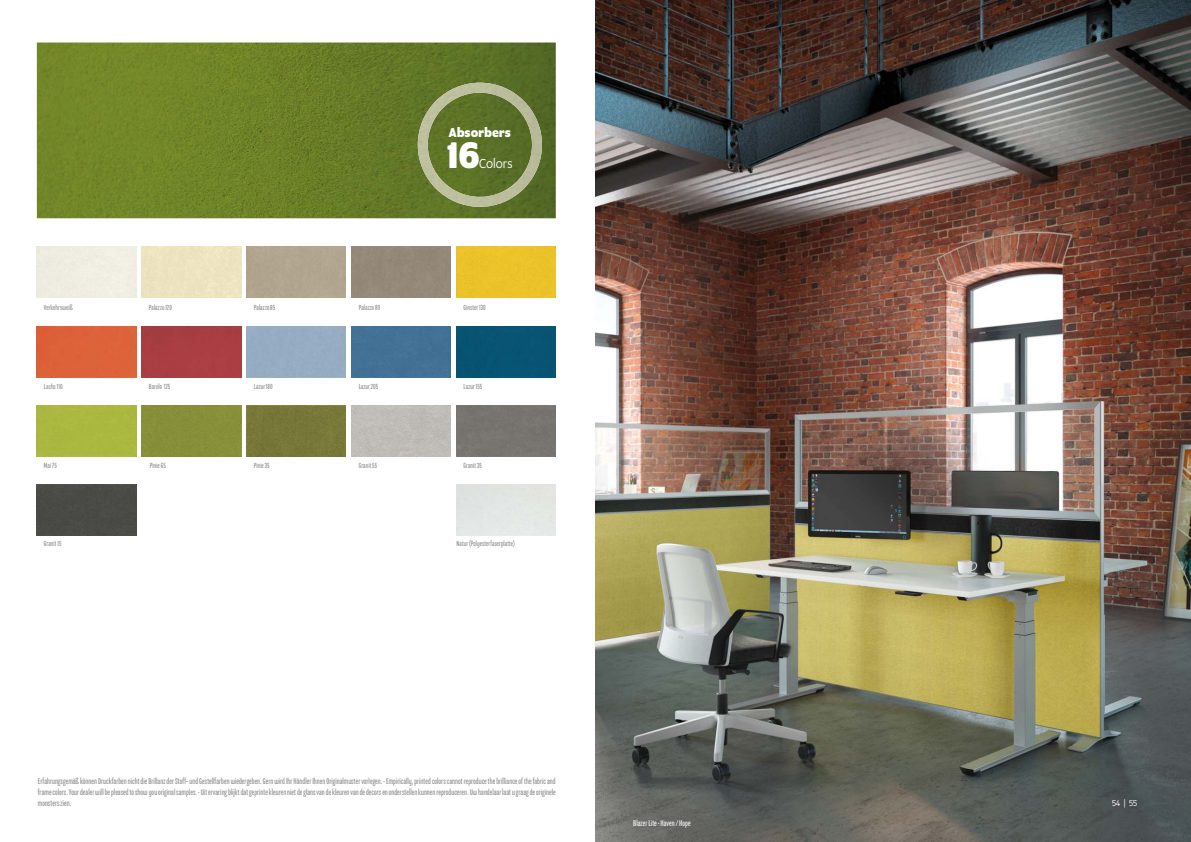
<style>
.page{position:relative;width:1191px;height:842px;background:#fff}
.page>*{position:absolute;margin:0;border:0;box-sizing:border-box;transform-origin:0 0}
.t1{font:700 40px "Program OT";color:#fff}
.t2{font:700 14px "Program OT";color:#fff}
.t3{font:14px "Program OT";color:#fff}
.t4{font:9px/11px "Program Nar OT";letter-spacing:.01em;color:#87888a;text-align:justify}
.t5{font:9px "Program Nar OT";letter-spacing:.01em;color:#fff}
.t6{font:9px "Program OT";color:#fff}
.t7{font:8px "Program Nar OT";letter-spacing:.015em;color:#87888a}
</style>
<div class="page">
<img style="left:595px;top:0;width:596px;height:842px">
<div style="left:37px;top:326px;width:99px;height:51px;background:#dd6239"></div>
<div style="left:142px;top:326px;width:99px;height:51px;background:#aa3e43"></div>
<div style="left:37px;top:405px;width:99px;height:51px;background:#aab840"></div>
<div style="left:351px;top:326px;width:100px;height:51px;background:#437195"></div>
<div style="left:456px;top:247px;width:100px;height:51px;background:#ebc22a"></div>
<div style="left:142px;top:405px;width:99px;height:51px;background:#878f3a"></div>
<div style="left:247px;top:405px;width:99px;height:51px;background:#787839"></div>
<div style="left:351px;top:405px;width:100px;height:51px;background:#bfbcb7"></div>
<div style="left:456px;top:405px;width:100px;height:51px;background:#787570"></div>
<div style="left:456px;top:326px;width:100px;height:51px;background:#085473"></div>
<div style="left:37px;top:485px;width:99px;height:51px;background:#4a4b46"></div>
<img style="left:37px;top:43px;width:519px;height:175px">
<img style="left:418px;top:83px;width:124px;height:124px">
<h2 class="t2" style="left:449px;top:128px;width:64px">Absorbers</h2>
<h1 class="t1" style="left:447px;top:140px;width:34px">16</h1>
<h2 class="t3" style="left:479px;top:158px;width:35px">Colors</h2>
<p class="t7" style="left:44px;top:304px;width:30px">Verkehrsweiß</p>
<p class="t7" style="left:149px;top:304px;width:25px">Palazzo 120</p>
<p class="t7" style="left:254px;top:304px;width:23px">Palazzo 85</p>
<p class="t7" style="left:359px;top:304px;width:23px">Palazzo 80</p>
<p class="t7" style="left:463px;top:304px;width:24px">Ginster 130</p>
<p class="t7" style="left:44px;top:383px;width:20px">Lachs 110</p>
<p class="t7" style="left:149px;top:383px;width:23px">Barolo 125</p>
<p class="t7" style="left:254px;top:383px;width:20px">Lazur 180</p>
<p class="t7" style="left:359px;top:383px;width:21px">Lazur 205</p>
<p class="t7" style="left:463px;top:383px;width:20px">Lazur 155</p>
<p class="t7" style="left:44px;top:462px;width:14px">Mai 75</p>
<p class="t7" style="left:150px;top:462px;width:17px">Pinie 65</p>
<p class="t7" style="left:254px;top:462px;width:17px">Pinie 35</p>
<p class="t7" style="left:359px;top:462px;width:20px">Granit 55</p>
<p class="t7" style="left:463px;top:462px;width:20px">Granit 35</p>
<p class="t7" style="left:44px;top:540px;width:19px">Granit 15</p>
<p class="t7" style="left:456px;top:540px;width:60px">Natur (Polyesterfaserplatte)</p>
<p class="t4" style="left:38px;top:776px;width:519px">Erfahrungsgemäß können Druckfarben nicht die Brillanz der Stoff- und Gestellfarben wiedergeben. Gern wird Ihr Händler Ihnen Originalmuster vorlegen. · Empirically, printed colors cannot reproduce the brilliance of the fabric and frame colors. Your dealer will be pleased to show you original samples. · Uit ervaring blijkt dat geprinte kleuren niet de glans van de kleuren van de decors en onderstellen kunnen reproduceren. Uw handelaar laat u graag de originele monsters zien.</p>
<p class="t5" style="left:633px;top:820px;width:59px">Blazer Lite · Haven / Hope</p>
<p class="t6" style="left:1112px;top:800px;width:27px">54 | 55</p>
</div>
